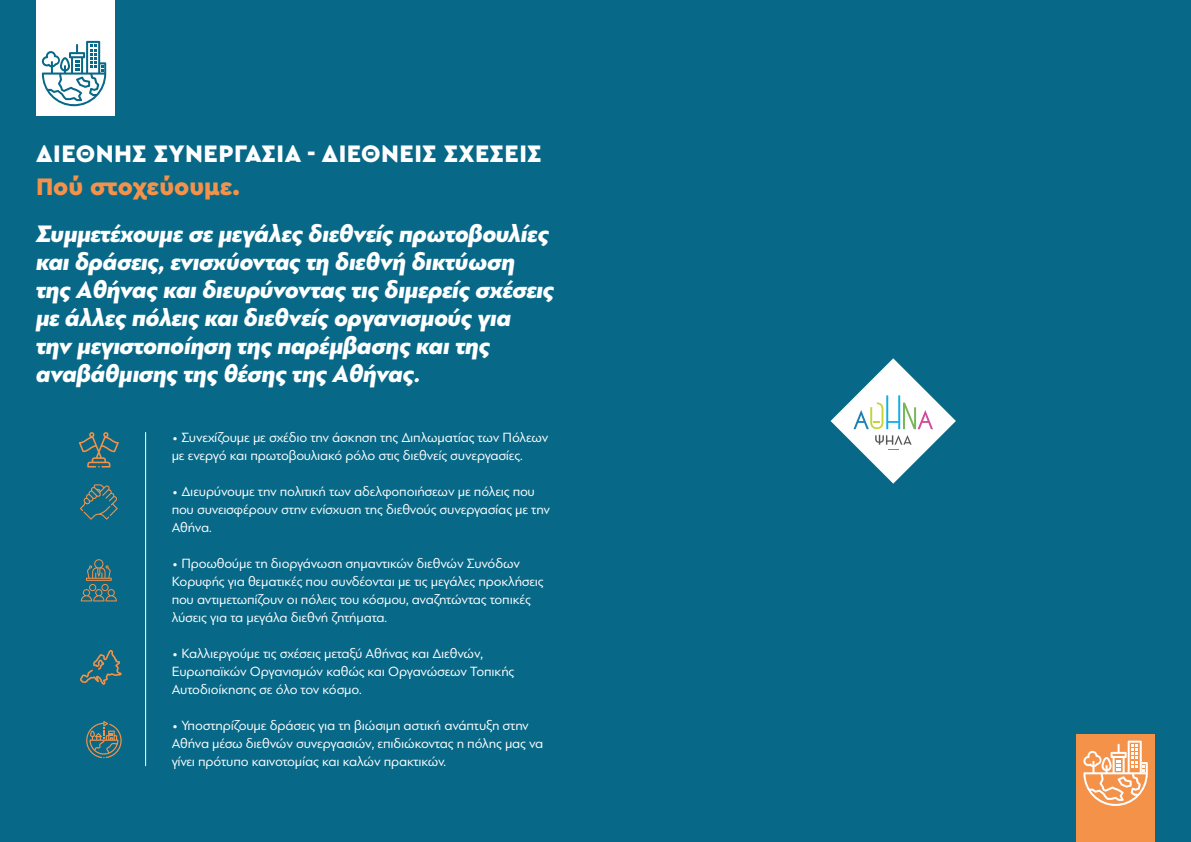
<style>
.page{position:relative;width:1191px;height:842px;background:#076887}
.page>*{position:absolute;margin:0;border:0;box-sizing:border-box;transform-origin:0 0}
.t1{font:italic 900 25px/28px "PF Bague Sans Pro";letter-spacing:-.01em;color:#fff}
.t2{font:900 25px "Cera GR";letter-spacing:.02em;color:#fff}
.t3{font:900 25px "Cera GR";color:#f49249}
.t4{font:14px/18px "PF Bague Sans Pro";letter-spacing:-.01em;color:#fff}
</style>
<div class="page">
<div style="left:1076px;top:734px;width:79px;height:108px;background:#f49249"></div>
<svg style="left:1083px;top:741px;width:64px;height:65px"></svg>
<hr style="left:145px;top:432px;width:1px;height:334px;background:#fff">
<div style="left:36px;top:0;width:79px;height:115px;background:#fff"></div>
<svg style="left:41px;top:41px;width:65px;height:66px"></svg>
<svg style="left:79px;top:432px;width:40px;height:36px"></svg>
<svg style="left:80px;top:484px;width:38px;height:36px"></svg>
<svg style="left:81px;top:559px;width:36px;height:42px"></svg>
<svg style="left:80px;top:650px;width:42px;height:35px"></svg>
<svg style="left:86px;top:721px;width:36px;height:37px"></svg>
<svg style="left:830px;top:358px;width:126px;height:126px"></svg>
<h1 class="t2" style="left:36px;top:140px;width:507px">ΔΙΕΘΝΉΣ ΣΥΝΕΡΓΑΣΊΑ - ΔΙΕΘΝΕΊΣ ΣΧΈΣΕΙΣ</h1>
<h1 class="t3" style="left:36px;top:172px;width:205px">Πού στοχεύουμε.</h1>
<p class="t1" style="left:36px;top:220px;width:520px">Συμμετέχουμε σε μεγάλες διεθνείς πρωτοβουλίες και δράσεις, ενισχύοντας τη διεθνή δικτύωση της Αθήνας και διευρύνοντας τις διμερείς σχέσεις με άλλες πόλεις και διεθνείς οργανισμούς για<br>την μεγιστοποίηση της παρέμβασης και της αναβάθμισης της θέσης της Αθήνας.</p>
<p class="t4" style="left:172px;top:428px;width:378px">• Συνεχίζουμε με σχέδιο την άσκηση της Διπλωματίας των Πόλεων με ενεργό και πρωτοβουλιακό ρόλο στις διεθνείς συνεργασίες.</p>
<p class="t4" style="left:172px;top:482px;width:380px">• Διευρύνουμε την πολιτική των αδελφοποιήσεων με πόλεις που που συνεισφέρουν στην ενίσχυση της διεθνούς συνεργασίας με την<br>Αθήνα.</p>
<p class="t4" style="left:172px;top:554px;width:373px">• Προωθούμε τη διοργάνωση σημαντικών διεθνών Συνόδων Κορυφής για θεματικές που συνδέονται με τις μεγάλες προκλήσεις που αντιμετωπίζουν οι πόλεις του κόσμου, αναζητώντας τοπικές λύσεις για τα μεγάλα διεθνή ζητήματα.</p>
<p class="t4" style="left:172px;top:644px;width:344px">• Καλλιεργούμε τις σχέσεις μεταξύ Αθήνας και Διεθνών,<br>Ευρωπαϊκών Οργανισμών καθώς και Οργανώσεων Τοπικής<br>Αυτοδιοίκησης σε όλο τον κόσμο.</p>
<p class="t4" style="left:172px;top:716px;width:373px">• Υποστηρίζουμε δράσεις για τη βιώσιμη αστική ανάπτυξη στην<br>Αθήνα μέσω διεθνών συνεργασιών, επιδιώκοντας η πόλης μας να γίνει πρότυπο καινοτομίας και καλών πρακτικών.</p>
</div>
